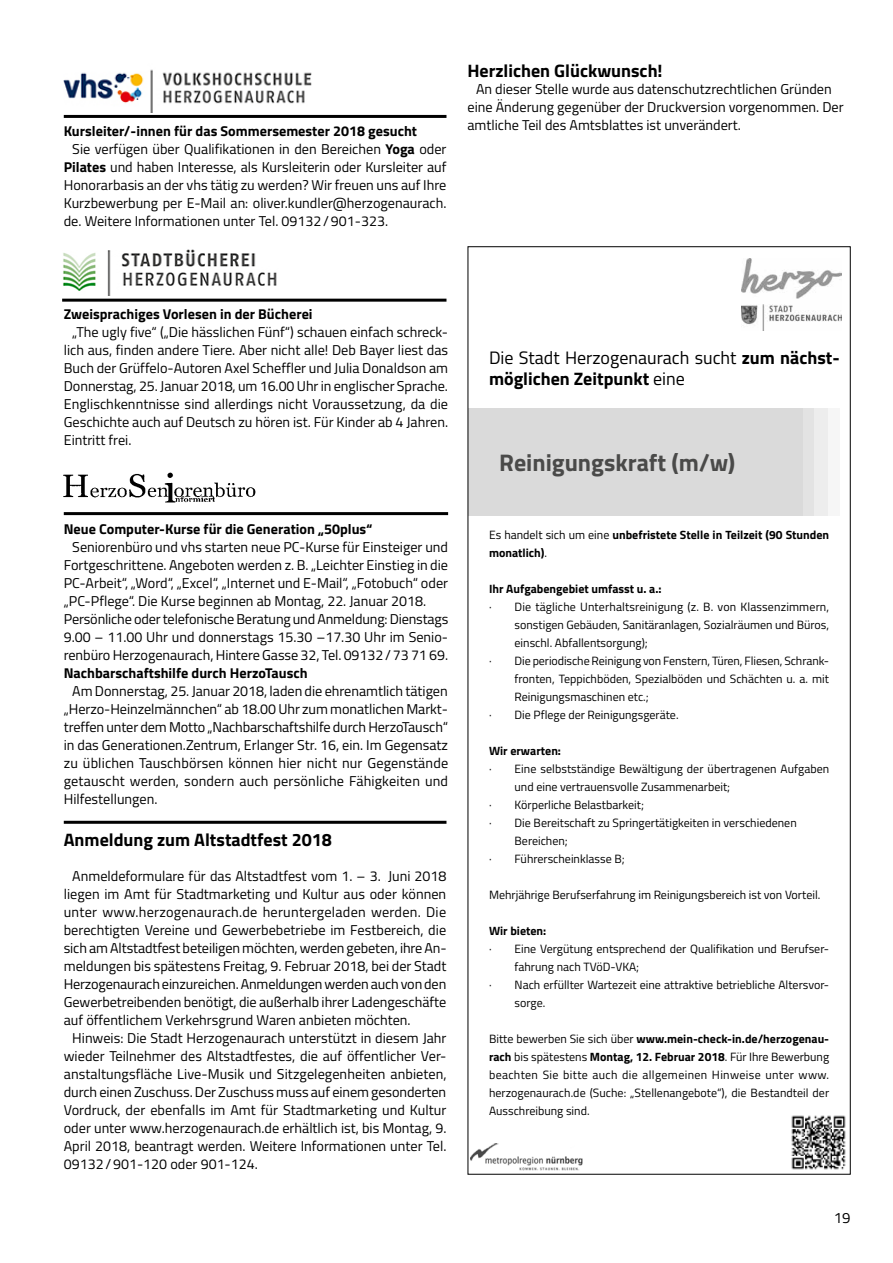
<style>
.page{position:relative;width:893px;height:1263px;background:#fff}
.page>*{position:absolute;margin:0;border:0;box-sizing:border-box;transform-origin:0 0}
.t1{font:700 24px "Titillium";color:#4a4a49}
.t2{font:18px/21px "Titillium";color:#000}
.t3{font:700 18px "Titillium";color:#000}
.t4{font:15px "Titillium";color:#000}
.t5{font:14.25px/18px "Titillium";color:#000}
.t6{font:700 14.25px "Titillium";color:#000}
.t7{font:14.25px "Titillium";letter-spacing:.02em;color:#000}
.t8{font:12px/18px "Titillium";color:#000;text-align:justify}
.t9{font:700 12px/18px "Titillium";color:#000}
.s1{font-weight:700}
.s2{font-weight:400}
</style>
<div class="page">
<img style="left:64px;top:472px;width:192px;height:31px">
<hr style="left:64px;top:512px;width:384px;height:3px;background:#000">
<hr style="left:62px;top:299px;width:384px;height:3px;background:#000">
<img style="left:63px;top:249px;width:214px;height:47px">
<hr style="left:64px;top:821px;width:382px;height:3px;background:#000">
<hr style="left:64px;top:115px;width:382px;height:3px;background:#000">
<img style="left:64px;top:69px;width:248px;height:44px">
<div style="left:475px;top:408px;width:365px;height:107px;background:#f6f6f6"></div>
<div style="left:471px;top:408px;width:357px;height:107px;background:#ededed"></div>
<div style="left:471px;top:408px;width:343px;height:107px;background:#e3e3e3"></div>
<div style="left:468px;top:408px;width:334px;height:107px;background:#dadada"></div>
<img style="left:741px;top:258px;width:101px;height:73px">
<img style="left:471px;top:1143px;width:112px;height:27px">
<img style="left:791px;top:1115px;width:55px;height:55px">
<p class="t6" style="left:64px;top:120px;width:355px">Kursleiter/-innen für das Sommersemester 2018 gesucht</p>
<p class="t5" style="left:72px;top:139px;width:376px">Sie verfügen über Qualifikationen in den Bereichen <span class="s1">Yoga</span> oder</p>
<p class="t5" style="left:64px;top:157px;width:384px"><span class="s1">Pilates</span> und haben Interesse, als Kursleiterin oder Kursleiter auf</p>
<p class="t5" style="left:64px;top:175px;width:384px">Honorarbasis an der vhs tätig zu werden? Wir freuen uns auf Ihre</p>
<p class="t5" style="left:64px;top:193px;width:384px">Kurzbewerbung per E-Mail an: oliver.kundler@herzogenaurach.</p>
<p class="t5" style="left:64px;top:211px;width:326px">de. Weitere Informationen unter Tel. 09132/901-323.</p>
<p class="t3" style="left:467px;top:57px;width:197px">Herzlichen Glückwunsch!</p>
<p class="t5" style="left:467px;top:80px;width:378px;text-indent:9px">An dieser Stelle wurde aus datenschutzrechtlichen Gründen eine Änderung gegenüber der Druckversion vorgenommen. Der amtliche Teil des Amtsblattes ist unverändert.</p>
<p class="t6" style="left:64px;top:303px;width:250px">Zweisprachiges Vorlesen in der Bücherei</p>
<p class="t5" style="left:64px;top:323px;width:386px;text-align:justify;text-indent:9px">„The ugly five“ („Die hässlichen Fünf“) schauen einfach schreck&shy;lich aus, finden andere Tiere. Aber nicht alle! Deb Bayer liest das Buch der Grüffelo-Autoren Axel Scheffler und Julia Donaldson am Donnerstag, 25. Januar 2018, um 16.00 Uhr in englischer Sprache.<br>Englischkenntnisse sind allerdings nicht Voraussetzung, da die Geschichte auch auf Deutsch zu hören ist. Für Kinder ab 4 Jahren.<br>Eintritt frei.</p>
<p class="t6" style="left:64px;top:518px;width:310px">Neue Computer-Kurse für die Generation „50plus“</p>
<p class="t5" style="left:64px;top:537px;width:386px;text-indent:9px">Seniorenbüro und vhs starten neue PC-Kurse für Einsteiger und Fortgeschrittene. Angeboten werden z. B. „Leichter Einstieg in die PC-Arbeit“, „Word“, „Excel“, „Internet und E-Mail“, „Fotobuch“ oder „PC-Pflege“. Die Kurse beginnen ab Montag, 22. Januar 2018.<br>Persönliche oder telefonische Beratung und Anmeldung: Dienstags 9.00 – 11.00 Uhr und donnerstags 15.30 –17.30 Uhr im Senio&shy;renbüro Herzogenaurach, Hintere Gasse 32, Tel. 09132/73 71 69.</p>
<p class="t6" style="left:64px;top:662px;width:245px">Nachbarschaftshilfe durch HerzoTausch</p>
<p class="t5" style="left:64px;top:681px;width:386px;text-align:justify;text-indent:9px">Am Donnerstag, 25. Januar 2018, laden die ehrenamtlich tätigen „Herzo-Heinzelmännchen“ ab 18.00 Uhr zum monatlichen Markt&shy;treffen unter dem Motto „Nachbarschaftshilfe durch HerzoTausch“ in das Generationen.Zentrum, Erlanger Str. 16, ein. Im Gegensatz zu üblichen Tauschbörsen können hier nicht nur Gegenstände getauscht werden, sondern auch persönliche Fähigkeiten und Hilfestellungen.</p>
<p class="t3" style="left:64px;top:826px;width:270px">Anmeldung zum Altstadtfest 2018</p>
<p class="t5" style="left:72px;top:866px;width:376px">Anmeldeformulare für das Altstadtfest vom 1. – 3. ‚Juni 2018</p>
<p class="t5" style="left:64px;top:884px;width:384px">liegen im Amt für Stadtmarketing und Kultur aus oder können</p>
<p class="t7" style="left:64px;top:902px;width:384px">unter www.herzogenaurach.de heruntergeladen werden. Die</p>
<p class="t5" style="left:64px;top:920px;width:384px">berechtigten Vereine und Gewerbebetriebe im Festbereich, die</p>
<p class="t5" style="left:64px;top:938px;width:384px">sich am Altstadtfest beteiligen möchten, werden gebeten, ihre An-</p>
<p class="t5" style="left:64px;top:956px;width:384px">meldungen bis spätestens Freitag, 9. Februar 2018, bei der Stadt</p>
<p class="t5" style="left:64px;top:974px;width:384px">Herzogenaurach einzureichen. Anmeldungen werden auch von den</p>
<p class="t5" style="left:64px;top:992px;width:384px">Gewerbetreibenden benötigt, die außerhalb ihrer Ladengeschäfte</p>
<p class="t5" style="left:64px;top:1010px;width:348px">auf öffentlichem Verkehrsgrund Waren anbieten möchten.</p>
<p class="t5" style="left:72px;top:1028px;width:376px">Hinweis: Die Stadt Herzogenaurach unterstützt in diesem Jahr</p>
<p class="t5" style="left:64px;top:1046px;width:384px">wieder Teilnehmer des Altstadtfestes, die auf öffentlicher Ver-</p>
<p class="t5" style="left:64px;top:1064px;width:384px">anstaltungsfläche Live-Musik und Sitzgelegenheiten anbieten,</p>
<p class="t5" style="left:64px;top:1082px;width:384px">durch einen Zuschuss. Der Zuschuss muss auf einem gesonderten</p>
<p class="t5" style="left:64px;top:1100px;width:384px">Vordruck, der ebenfalls im Amt für Stadtmarketing und Kultur</p>
<p class="t5" style="left:64px;top:1118px;width:384px">oder unter www.herzogenaurach.de erhältlich ist, bis Montag, 9.</p>
<p class="t5" style="left:64px;top:1136px;width:384px">April 2018, beantragt werden. Weitere Informationen unter Tel.</p>
<p class="t5" style="left:64px;top:1154px;width:196px">09132/901-120 oder 901-124.</p>
<p class="t2" style="left:489px;top:347px;width:352px">Die Stadt Herzogenaurach sucht <span class="s1">zum nächst&shy;möglichen Zeitpunkt</span> eine</p>
<h1 class="t1" style="left:499px;top:444px;width:237px">Reinigungskraft (m/w)</h1>
<p class="t9" style="left:489px;top:525px;width:342px"><span class="s2">Es handelt sich um eine</span> unbefristete Stelle in Teilzeit (90 Stunden monatlich)<span class="s2">.</span></p>
<p class="t9" style="left:489px;top:579px;width:174px">Ihr Aufgabengebiet umfasst u. a.:</p>
<p class="t8" style="left:489px;top:597px;width:342px">· Die tägliche Unterhaltsreinigung (z. B. von Klassenzimmern,</p>
<p class="t8" style="left:515px;top:615px;width:316px">sonstigen Gebäuden, Sanitäranlagen, Sozialräumen und Büros,</p>
<p class="t8" style="left:515px;top:633px;width:135px">einschl. Abfallentsorgung);</p>
<p class="t8" style="left:489px;top:651px;width:342px">· Die periodische Reinigung von Fenstern, Türen, Fliesen, Schrank-</p>
<p class="t8" style="left:515px;top:669px;width:316px">fronten, Teppichböden, Spezialböden und Schächten u. a. mit</p>
<p class="t8" style="left:515px;top:687px;width:136px">Reinigungsmaschinen etc.;</p>
<p class="t8" style="left:489px;top:705px;width:191px">· Die Pflege der Reinigungsgeräte.</p>
<p class="t9" style="left:489px;top:741px;width:73px">Wir erwarten:</p>
<p class="t8" style="left:489px;top:759px;width:342px">· Eine selbstständige Bewältigung der übertragenen Aufgaben</p>
<p class="t8" style="left:515px;top:777px;width:217px">und eine vertrauensvolle Zusammenarbeit;</p>
<p class="t8" style="left:489px;top:795px;width:156px">· Körperliche Belastbarkeit;</p>
<p class="t8" style="left:489px;top:813px;width:309px">· Die Bereitschaft zu Springertätigkeiten in verschiedenen</p>
<p class="t8" style="left:515px;top:831px;width:55px">Bereichen;</p>
<p class="t8" style="left:489px;top:849px;width:137px">· Führerscheinklasse B;</p>
<p class="t8" style="left:489px;top:885px;width:333px">Mehrjährige Berufserfahrung im Reinigungsbereich ist von Vorteil.</p>
<p class="t9" style="left:489px;top:921px;width:59px">Wir bieten:</p>
<p class="t8" style="left:489px;top:939px;width:342px">· Eine Vergütung entsprechend der Qualifikation und Berufser-</p>
<p class="t8" style="left:515px;top:957px;width:126px">fahrung nach TVöD-VKA;</p>
<p class="t8" style="left:489px;top:975px;width:342px">· Nach erfüllter Wartezeit eine attraktive betriebliche Altersvor-</p>
<p class="t8" style="left:515px;top:993px;width:32px">sorge.</p>
<p class="t8" style="left:489px;top:1029px;width:342px">Bitte bewerben Sie sich über <span class="s1">www.mein-check-in.de/herzogenau&shy;rach</span> bis spätestens <span class="s1">Montag, 12. Februar 2018</span>. Für Ihre Bewerbung beachten Sie bitte auch die allgemeinen Hinweise unter www. herzogenaurach.de (Suche: „Stellenangebote“), die Bestandteil der Ausschreibung sind.</p>
<p class="t4" style="left:834px;top:1206px;width:18px">19</p>
</div>
